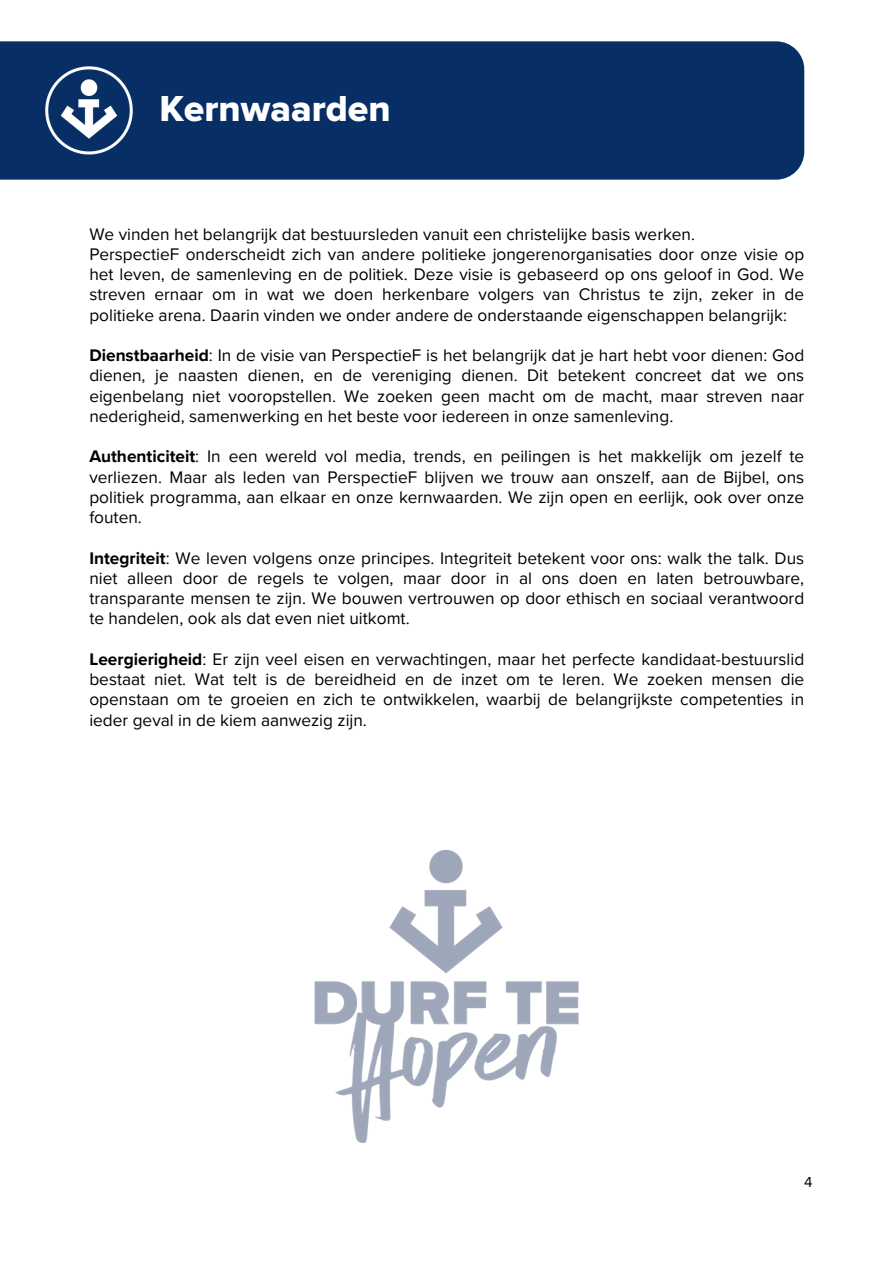
<style>
.page{position:relative;width:894px;height:1264px;background:#fff}
.page>*{position:absolute;margin:0;border:0;box-sizing:border-box;transform-origin:0 0}
.t1{font:37.5px "Proxima Nova Extrabld";color:#fff}
.t2{font:17.25px/20.2px "Proxima Nova";color:#000;text-align:justify}
.t3{font:15px "Proxima Nova";color:#000}
.s1{font-weight:700}
</style>
<div class="page">
<div style="left:0;top:41px;width:804px;height:139px;background:#072e65"></div>
<img style="left:19px;top:41px;width:140px;height:139px">
<img style="left:314px;top:849px;width:265px;height:294px">
<h2 class="t1" style="left:159px;top:92px;width:233px">Kernwaarden</h2>
<p class="t2" style="left:89px;top:224px;width:716px;text-align:left">We vinden het belangrijk dat bestuursleden vanuit een christelijke basis werken.<br>PerspectieF onderscheidt zich van andere politieke jongerenorganisaties door onze visie op het leven, de samenleving en de politiek. Deze visie is gebaseerd op ons geloof in God. We streven ernaar om in wat we doen herkenbare volgers van Christus te zijn, zeker in de politieke arena. Daarin vinden we onder andere de onderstaande eigenschappen belangrijk:</p>
<h1 class="t2" style="left:89px;top:345px;width:716px"><span class="s1">Dienstbaarheid</span>: In de visie van PerspectieF is het belangrijk dat je hart hebt voor dienen: God dienen, je naasten dienen, en de vereniging dienen. Dit betekent concreet dat we ons eigenbelang niet vooropstellen. We zoeken geen macht om de macht, maar streven naar nederigheid, samenwerking en het beste voor iedereen in onze samenleving.</h1>
<h2 class="t2" style="left:89px;top:447px;width:716px"><span class="s1">Authenticiteit</span>: In een wereld vol media, trends, en peilingen is het makkelijk om jezelf te verliezen. Maar als leden van PerspectieF blijven we trouw aan onszelf, aan de Bijbel, ons politiek programma, aan elkaar en onze kernwaarden. We zijn open en eerlijk, ook over onze fouten.</h2>
<h2 class="t2" style="left:89px;top:548px;width:716px"><span class="s1">Integriteit</span>: We leven volgens onze principes. Integriteit betekent voor ons: walk the talk. Dus niet alleen door de regels te volgen, maar door in al ons doen en laten betrouwbare, transparante mensen te zijn. We bouwen vertrouwen op door ethisch en sociaal verantwoord te handelen, ook als dat even niet uitkomt.</h2>
<h2 class="t2" style="left:89px;top:649px;width:716px"><span class="s1">Leergierigheid</span>: Er zijn veel eisen en verwachtingen, maar het perfecte kandidaat-bestuurslid bestaat niet. Wat telt is de bereidheid en de inzet om te leren. We zoeken mensen die openstaan om te groeien en zich te ontwikkelen, waarbij de belangrijkste competenties in ieder geval in de kiem aanwezig zijn.</h2>
<p class="t3" style="left:804px;top:1173px;width:10px">4</p>
</div>
